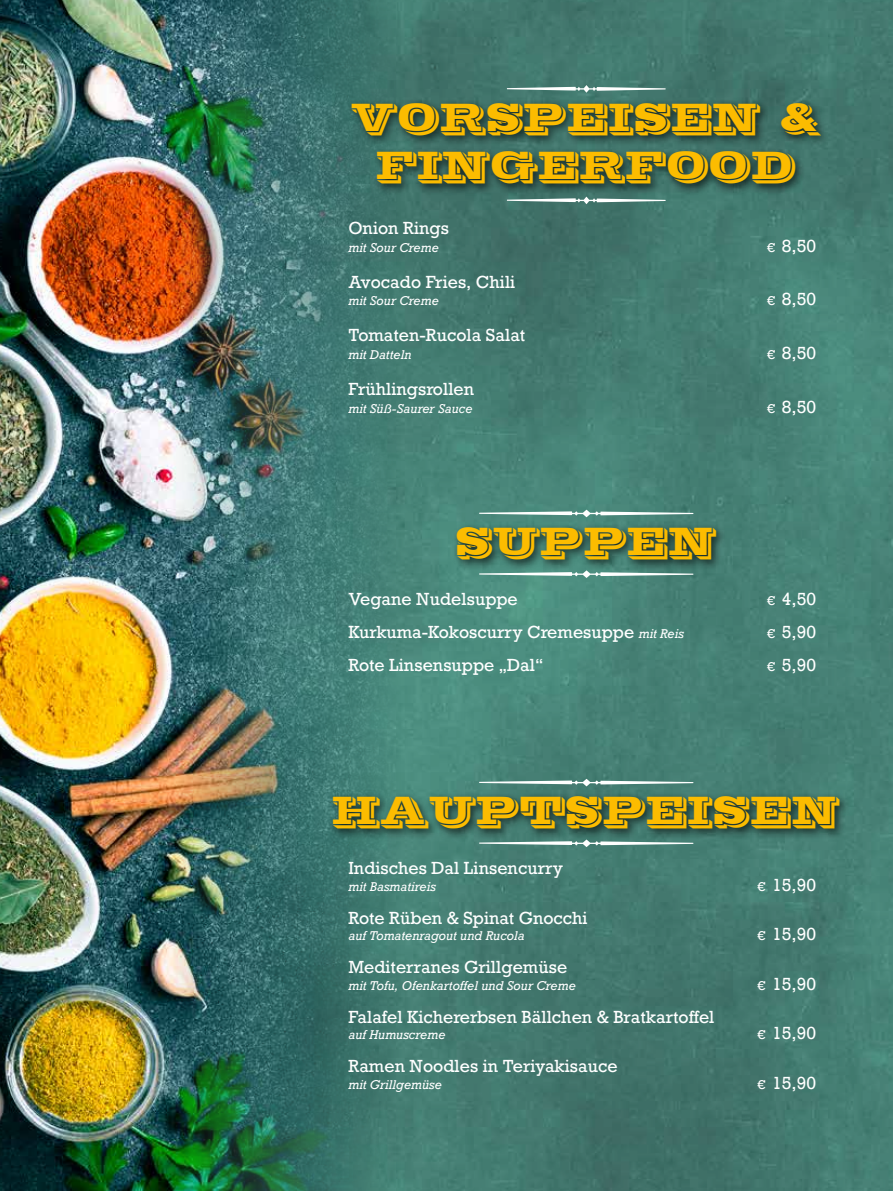
<style>
.page{position:relative;width:893px;height:1191px;background:#fff}
.page>*{position:absolute;margin:0;border:0;box-sizing:border-box;transform-origin:0 0}
.t1{font:40.5px/48.6px "Vineta BT";color:#fcbc00;text-align:center}
.t2{font:16.5px "Rockwell";color:#fff}
.t3{font:italic 12px "Rockwell";color:#fff}
.s1{font-size:12px}
.s2{font-style:italic;font-size:12px}
</style>
<div class="page">
<img style="left:400px;top:0;width:493px;height:1191px">
<img style="left:0;top:0;width:400px;height:1191px">
<div style="left:347px;top:98px;width:484px;height:98px;background:#000;opacity:.75"></div>
<svg style="left:507px;top:197px;width:159px;height:7px"></svg>
<svg style="left:507px;top:85px;width:159px;height:8px"></svg>
<div style="left:452px;top:522px;width:275px;height:50px;background:#000;opacity:.75"></div>
<svg style="left:479px;top:570px;width:214px;height:8px"></svg>
<svg style="left:479px;top:509px;width:214px;height:8px"></svg>
<div style="left:328px;top:791px;width:522px;height:50px;background:#000;opacity:.75"></div>
<svg style="left:479px;top:839px;width:214px;height:8px"></svg>
<svg style="left:479px;top:778px;width:214px;height:8px"></svg>
<h1 class="t1" style="left:351px;top:96px;width:472px">VORSPEISEN &amp;<br>FINGERFOOD</h1>
<p class="t2" style="left:348px;top:218px;width:102px">Onion Rings</p>
<p class="t3" style="left:348px;top:240px;width:92px">mit Sour Creme</p>
<p class="t2" style="left:767px;top:236px;width:51px"><span class="s1">€</span> 8,50</p>
<p class="t2" style="left:348px;top:271px;width:168px">Avocado Fries, Chili</p>
<p class="t3" style="left:348px;top:293px;width:92px">mit Sour Creme</p>
<p class="t2" style="left:767px;top:289px;width:51px"><span class="s1">€</span> 8,50</p>
<p class="t2" style="left:348px;top:325px;width:178px">Tomaten-Rucola Salat</p>
<p class="t3" style="left:348px;top:347px;width:65px">mit Datteln</p>
<p class="t2" style="left:767px;top:343px;width:51px"><span class="s1">€</span> 8,50</p>
<p class="t2" style="left:348px;top:378px;width:127px">Frühlingsrollen</p>
<p class="t3" style="left:348px;top:401px;width:126px">mit Süß-Saurer Sauce</p>
<p class="t2" style="left:767px;top:396px;width:51px"><span class="s1">€</span> 8,50</p>
<h1 class="t1" style="left:456px;top:520px;width:263px">SUPPEN</h1>
<p class="t2" style="left:348px;top:589px;width:171px">Vegane Nudelsuppe</p>
<p class="t2" style="left:767px;top:589px;width:51px"><span class="s1">€</span> 4,50</p>
<p class="t2" style="left:348px;top:622px;width:337px">Kurkuma-Kokoscurry Cremesuppe <span class="s2">mit Reis</span></p>
<p class="t2" style="left:767px;top:622px;width:51px"><span class="s1">€</span> 5,90</p>
<p class="t2" style="left:348px;top:655px;width:197px">Rote Linsensuppe „Dal“</p>
<p class="t2" style="left:767px;top:655px;width:51px"><span class="s1">€</span> 5,90</p>
<h1 class="t1" style="left:332px;top:790px;width:509px">HAUPTSPEISEN</h1>
<p class="t2" style="left:348px;top:858px;width:216px">Indisches Dal Linsencurry</p>
<p class="t3" style="left:348px;top:879px;width:89px">mit Basmatireis</p>
<p class="t2" style="left:757px;top:874px;width:61px"><span class="s1">€</span> 15,90</p>
<p class="t2" style="left:348px;top:907px;width:241px">Rote Rüben &amp; Spinat Gnocchi</p>
<p class="t3" style="left:348px;top:928px;width:178px">auf Tomatenragout und Rucola</p>
<p class="t2" style="left:757px;top:924px;width:61px"><span class="s1">€</span> 15,90</p>
<p class="t2" style="left:348px;top:957px;width:220px">Mediterranes Grillgemüse</p>
<p class="t3" style="left:348px;top:978px;width:229px">mit Tofu, Ofenkartoffel und Sour Creme</p>
<p class="t2" style="left:757px;top:973px;width:61px"><span class="s1">€</span> 15,90</p>
<p class="t2" style="left:348px;top:1006px;width:368px">Falafel Kichererbsen Bällchen &amp; Bratkartoffel</p>
<p class="t3" style="left:348px;top:1027px;width:99px">auf Humuscreme</p>
<p class="t2" style="left:757px;top:1023px;width:61px"><span class="s1">€</span> 15,90</p>
<p class="t2" style="left:348px;top:1056px;width:271px">Ramen Noodles in Teriyakisauce</p>
<p class="t3" style="left:348px;top:1077px;width:95px">mit Grillgemüse</p>
<p class="t2" style="left:757px;top:1072px;width:61px"><span class="s1">€</span> 15,90</p>
</div>
